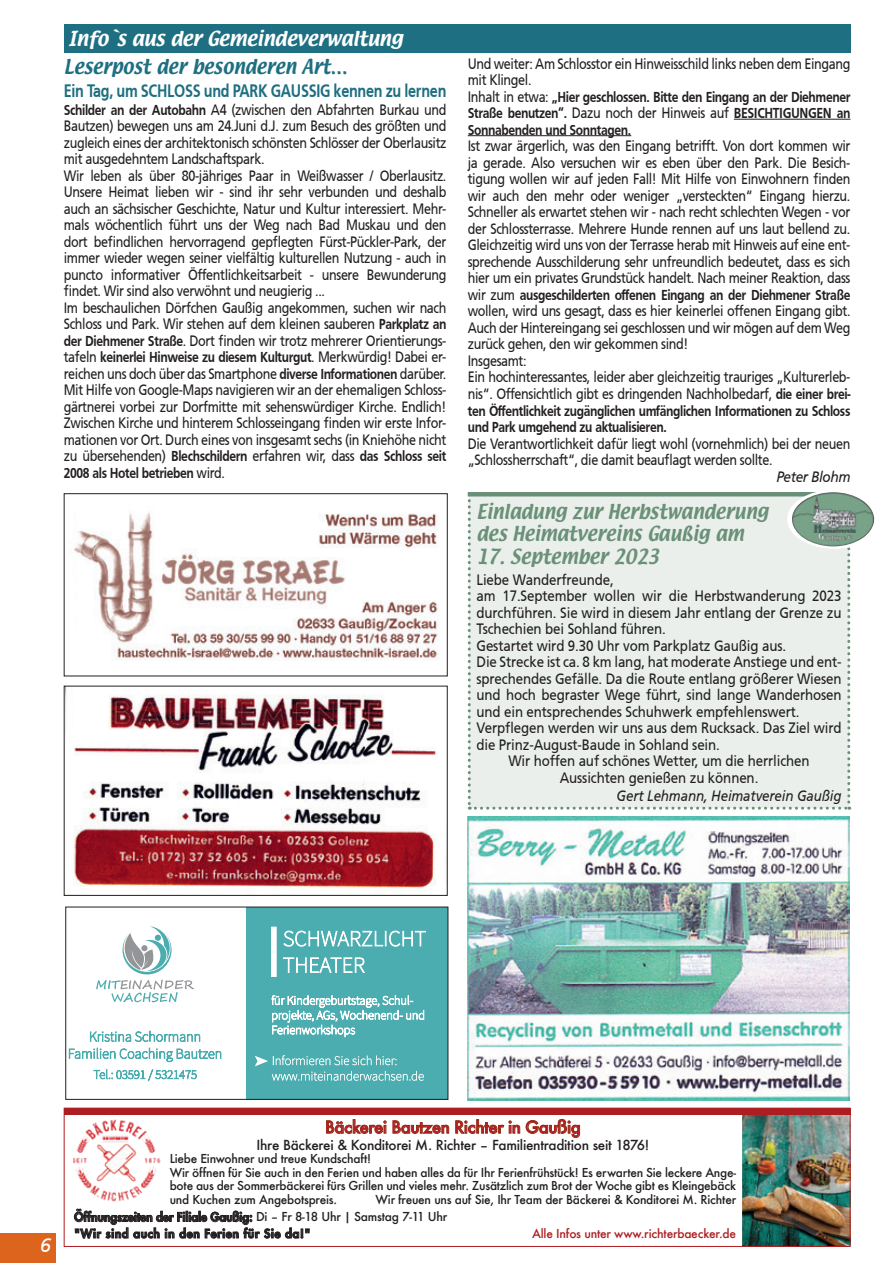
<style>
.page{position:relative;width:893px;height:1263px;background:#fff}
.page>*{position:absolute;margin:0;border:0;box-sizing:border-box;transform-origin:0 0}
.t1{font:italic 19.5px "Frutiger CE";color:#fff}
.t2{font:18px "Textile";color:#6a9078;scale:.95 1}
.t3{font:700 18px "Frutiger CE";letter-spacing:-.02em;color:#1e6f81;scale:.8 1}
.t4{font:18px "Textile";letter-spacing:-.01em;color:#fff}
.t5{font:18px "Textile";color:#1e6f81;scale:.95 1}
.t6{font:500 16.5px "Futura";letter-spacing:-.02em;color:#ad1e22}
.t7{font:15px/16.5px "Frutiger CE";letter-spacing:-.03em;color:#231f20;text-align:justify;scale:.84 1}
.t8{font:15px/16.5px "Frutiger CE";letter-spacing:-.03em;color:#231f20;text-align:justify;scale:.89 1}
.t9{font:15px/16.5px "Frutiger CE";letter-spacing:-.01em;color:#231f20;scale:.89 1}
.t10{font:700 15px/16.5px "Frutiger";letter-spacing:-.03em;color:#231f20;text-align:justify;scale:.84 1}
.t11{font:italic 15px "Frutiger CE";letter-spacing:-.01em;color:#231f20;scale:.89 1}
.t12{font:italic 15px "Frutiger CE";letter-spacing:-.03em;color:#231f20;scale:.91 1}
.t13{font:500 13.5px "Futura";letter-spacing:-.02em;color:#231f20}
.t14{font:500 12px/13.5px "Futura";letter-spacing:-.02em;color:#231f20;text-align:justify}
.t15{font:800 12px "Futura";color:#231f20}
.t16{font:500 12px "Futura";letter-spacing:-.02em;color:#ad1e22}
.t17{font:800 12px "Futura";letter-spacing:.05em;color:#231f20}
.s1{font-family:"Frutiger";font-weight:700}
.s2{font-family:"Frutiger CE";font-weight:400}
.s3{font-weight:500}
</style>
<div class="page">
<div style="left:0;top:1233px;width:55px;height:30px;background:#dc641c"></div>
<img style="left:743px;top:1115px;width:105px;height:130px">
<svg style="left:326px;top:1119px;width:60px;height:15px"></svg>
<svg style="left:393px;top:1120px;width:56px;height:14px"></svg>
<svg style="left:456px;top:1119px;width:64px;height:15px"></svg>
<svg style="left:526px;top:1119px;width:54px;height:19px"></svg>
<svg style="left:74px;top:1209px;width:235px;height:29px"></svg>
<img style="left:73px;top:1119px;width:88px;height:83px">
<div style="left:64px;top:1108px;width:786px;height:7px;background:#ad1e22"></div>
<div style="left:64px;top:1108px;width:786px;height:139px;border:1px solid #ad1e22"></div>
<hr style="left:734px;top:119px;width:116px;height:1px;background:#231f20">
<hr style="left:468px;top:135px;width:163px;height:1px;background:#231f20">
<div style="left:468px;top:496px;width:382px;height:314px;background:#eaefeb"></div>
<hr style="left:468px;top:492px;width:383px;height:4px;background:#6a9078">
<div style="left:787px;top:490px;width:95px;height:59px;background:#fff;border-radius:50%"></div>
<img style="left:792px;top:492px;width:82px;height:54px">
<div style="left:64px;top:24px;width:786px;height:29px;background:#1e6f81"></div>
<img style="left:74px;top:512px;width:364px;height:149px">
<div style="left:64px;top:493px;width:384px;height:183px;border:1px solid #231f20"></div>
<div style="left:247px;top:907px;width:201px;height:192px;background:#4badaf"></div>
<svg style="left:96px;top:926px;width:98px;height:76px"></svg>
<svg style="left:90px;top:1031px;width:110px;height:11px"></svg>
<svg style="left:69px;top:1048px;width:152px;height:14px"></svg>
<svg style="left:93px;top:1069px;width:104px;height:12px"></svg>
<svg style="left:255px;top:1055px;width:169px;height:26px"></svg>
<hr style="left:272px;top:927px;width:4px;height:49px;background:#fff">
<div style="left:271px;top:927px;width:6px;height:50px;border:1px solid #fff"></div>
<svg style="left:283px;top:930px;width:143px;height:17px"></svg>
<svg style="left:283px;top:957px;width:82px;height:16px"></svg>
<svg style="left:271px;top:995px;width:153px;height:42px"></svg>
<img style="left:66px;top:688px;width:380px;height:202px">
<div style="left:64px;top:686px;width:384px;height:210px;border:1px solid #231f20"></div>
<img style="left:468px;top:816px;width:382px;height:284px">
<p class="t4" style="left:68px;top:26px;width:336px">Info`s aus der Gemeindeverwaltung</p>
<p class="t5" style="left:64px;top:54px;width:300px">Leserpost der besonderen Art…</p>
<p class="t3" style="left:64px;top:80px;width:480px">Ein Tag, um SCHLOSS und PARK GAUSSIG kennen zu lernen</p>
<p class="t7" style="left:64px;top:101px;width:457px"><span class="s1">Schilder an der Autobahn</span> A4 (zwischen den Abfahrten Burkau und Bautzen) bewegen uns am 24.Juni d.J. zum Besuch des größten und zugleich eines der architektonisch schönsten Schlösser der Oberlausitz mit ausgedehntem Landschaftspark.</p>
<p class="t7" style="left:64px;top:167px;width:457px">Wir leben als über 80-jähriges Paar in Weißwasser / Oberlausitz.<br>Unsere Heimat lieben wir - sind ihr sehr verbunden und deshalb auch an sächsischer Geschichte, Natur und Kultur interessiert. Mehr&shy;mals wöchentlich führt uns der Weg nach Bad Muskau und den dort befindlichen hervorragend gepflegten Fürst-Pückler-Park, der immer wieder wegen seiner vielfältig kulturellen Nutzung - auch in puncto informativer Öffentlichkeitsarbeit - unsere Bewunderung findet. Wir sind also verwöhnt und neugierig ...</p>
<p class="t7" style="left:64px;top:299px;width:457px">Im beschaulichen Dörfchen Gaußig angekommen, suchen wir nach Schloss und Park. Wir stehen auf dem kleinen sauberen <span class="s1">Parkplatz an der Diehmener Straße</span>. Dort finden wir trotz mehrerer Orientierungs&shy;tafeln <span class="s1">keinerlei Hinweise zu diesem Kulturgut</span>. Merkwürdig! Dabei er&shy;reichen uns doch über das Smartphone <span class="s1">diverse Informationen</span> darüber.</p>
<p class="t7" style="left:64px;top:382px;width:457px">Mit Hilfe von Google-Maps navigieren wir an der ehemaligen Schloss&shy;gärtnerei vorbei zur Dorfmitte mit sehenswürdiger Kirche. Endlich!<br>Zwischen Kirche und hinterem Schlosseingang finden wir erste Infor&shy;mationen vor Ort. Durch eines von insgesamt sechs (in Kniehöhe nicht zu übersehenden) <span class="s1">Blechschildern</span> erfahren wir, dass <span class="s1">das Schloss seit 2008 als Hotel betrieben</span> wird.</p>
<p class="t7" style="left:468px;top:55px;width:457px">Und weiter: Am Schlosstor ein Hinweisschild links neben dem Eingang mit Klingel.</p>
<p class="t10" style="left:468px;top:88px;width:457px"><span class="s2">Inhalt in etwa:</span> „Hier geschlossen. Bitte den Eingang an der Diehmener Straße benutzen“. <span class="s2">Dazu noch der Hinweis auf</span> BESICHTIGUNGEN an Sonnabenden und Sonntagen.</p>
<p class="t7" style="left:468px;top:138px;width:457px">Ist zwar ärgerlich, was den Eingang betrifft. Von dort kommen wir ja gerade. Also versuchen wir es eben über den Park. Die Besich&shy;tigung wollen wir auf jeden Fall! Mit Hilfe von Einwohnern finden wir auch den mehr oder weniger „versteckten“ Eingang hierzu.<br>Schneller als erwartet stehen wir - nach recht schlechten Wegen - vor der Schlossterrasse. Mehrere Hunde rennen auf uns laut bellend zu.<br>Gleichzeitig wird uns von der Terrasse herab mit Hinweis auf eine ent&shy;sprechende Ausschilderung sehr unfreundlich bedeutet, dass es sich hier um ein privates Grundstück handelt. Nach meiner Reaktion, dass wir zum <span class="s1">ausgeschilderten offenen Eingang an der Diehmener Straße </span>wollen, wird uns gesagt, dass es hier keinerlei offenen Eingang gibt.<br>Auch der Hintereingang sei geschlossen und wir mögen auf dem Weg zurück gehen, den wir gekommen sind!</p>
<p class="t7" style="left:468px;top:352px;width:72px">Insgesamt:</p>
<p class="t7" style="left:468px;top:369px;width:457px">Ein hochinteressantes, leider aber gleichzeitig trauriges „Kulturerleb&shy;nis“. Offensichtlich gibt es dringenden Nachholbedarf, <span class="s1">die einer brei&shy;ten Öffentlichkeit zugänglichen umfänglichen Informationen zu Schloss und Park umgehend zu aktualisieren.</span></p>
<p class="t7" style="left:468px;top:435px;width:457px">Die Verantwortlichkeit dafür liegt wohl (vornehmlich) bei der neuen „Schlossherrschaft“, die damit beauflagt werden sollte.</p>
<p class="t12" style="left:776px;top:467px;width:83px">Peter Blohm</p>
<p class="t2" style="left:476px;top:498px;width:309px">Einladung zur Herbstwanderung</p>
<p class="t2" style="left:476px;top:521px;width:283px">des Heimatvereins Gaußig am</p>
<p class="t2" style="left:476px;top:544px;width:194px">17. September 2023</p>
<p class="t9" style="left:476px;top:571px;width:156px">Liebe Wanderfreunde,</p>
<p class="t8" style="left:476px;top:588px;width:412px">am 17.September wollen wir die Herbstwanderung 2023 durchführen. Sie wird in diesem Jahr entlang der Grenze zu Tschechien bei Sohland führen.</p>
<p class="t9" style="left:476px;top:637px;width:349px">Gestartet wird 9.30 Uhr vom Parkplatz Gaußig aus.</p>
<p class="t8" style="left:476px;top:654px;width:412px">Die Strecke ist ca. 8 km lang, hat moderate Anstiege und ent&shy;sprechendes Gefälle. Da die Route entlang größerer Wiesen und hoch begraster Wege führt, sind lange Wanderhosen und ein entsprechendes Schuhwerk empfehlenswert.</p>
<p class="t9" style="left:476px;top:720px;width:412px">Verpflegen werden wir uns aus dem Rucksack. Das Ziel wird die Prinz-August-Baude in Sohland sein.</p>
<p class="t9" style="left:508px;top:753px;width:340px;text-align:center">Wir hoffen auf schönes Wetter, um die herrlichen<br>Aussichten genießen zu können.</p>
<p class="t11" style="left:617px;top:787px;width:254px">Gert Lehmann, Heimatverein Gaußig</p>
<h1 class="t1" style="left:40px;top:1234px;width:12px">6</h1>
<p class="t6" style="left:325px;top:1116px;width:257px">Bäckerei Bautzen Richter in Gaußig</p>
<p class="t13" style="left:256px;top:1135px;width:394px">Ihre Bäckerei &amp; Konditorei M. Richter – Familientradition seit 1876!</p>
<p class="t14" style="left:170px;top:1152px;width:203px">Liebe Einwohner und treue Kundschaft!</p>
<p class="t14" style="left:170px;top:1165px;width:568px">Wir öffnen für Sie auch in den Ferien und haben alles da für Ihr Ferienfrühstück! Es erwarten Sie leckere Ange&shy;bote aus der Sommerbäckerei fürs Grillen und vieles mehr. Zusätzlich zum Brot der Woche gibt es Kleingebäck und Kuchen zum Angebotspreis.</p>
<p class="t14" style="left:375px;top:1192px;width:362px">Wir freuen uns auf Sie, Ihr Team der Bäckerei &amp; Konditorei M. Richter</p>
<p class="t15" style="left:74px;top:1209px;width:375px">Öffnungszeiten der Filiale Gaußig: <span class="s3">Di – Fr 8-18 Uhr | Samstag 7-11 Uhr</span></p>
<p class="t17" style="left:74px;top:1225px;width:238px">"Wir sind auch in den Ferien für Sie da!"</p>
<p class="t16" style="left:532px;top:1225px;width:205px">Alle Infos unter www.richterbaecker.de</p>
</div>
